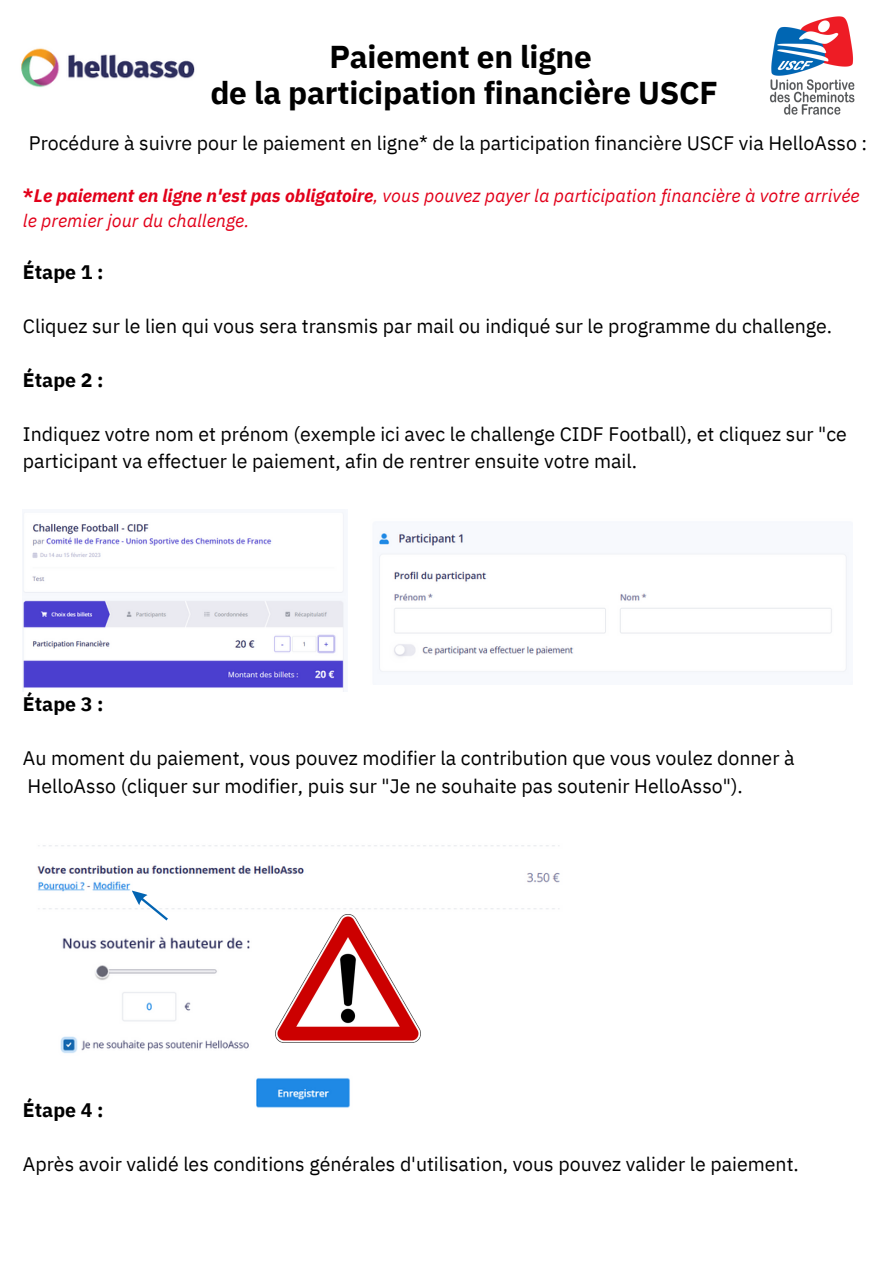
<style>
.page{position:relative;width:894px;height:1264px;background:#fff}
.page>*{position:absolute;margin:0;border:0;box-sizing:border-box;transform-origin:0 0}
.t1{font:700 31.5px/36px "IBM Plex Sans";letter-spacing:-.005em;color:#000;text-align:center}
.t2{font:19.5px/27px "IBM Plex Sans";color:#000}
.t3{font:700 19.5px "IBM Plex Sans";color:#000}
.t4{font:italic 18px/24.8px "IBM Plex Sans";color:#e2001a}
.s1{font-weight:700;font-style:normal}
.s2{font-weight:700}
</style>
<div class="page">
<img style="left:21px;top:48px;width:174px;height:39px">
<img style="left:379px;top:531px;width:468px;height:141px">
<img style="left:23px;top:512px;width:321px;height:179px">
<img style="left:60px;top:936px;width:294px;height:172px">
<img style="left:37px;top:845px;width:523px;height:64px">
<svg style="left:127px;top:885px;width:45px;height:36px"></svg>
<img style="left:275px;top:914px;width:145px;height:128px">
<img style="left:769px;top:16px;width:86px;height:99px">
<h1 class="t1" style="left:210px;top:38px;width:509px">Paiement en ligne<br>de la participation financière USCF</h1>
<p class="t2" style="left:29px;top:130px;width:839px">Procédure à suivre pour le paiement en ligne* de la participation financière USCF via HelloAsso :</p>
<p class="t4" style="left:23px;top:183px;width:838px"><span class="s1">*</span><span class="s2">Le paiement en ligne n'est pas obligatoire</span>, vous pouvez payer la participation financière à votre arrivée le premier jour du challenge.</p>
<p class="t3" style="left:23px;top:259px;width:82px">Étape 1 :</p>
<p class="t2" style="left:23px;top:312px;width:810px">Cliquez sur le lien qui vous sera transmis par mail ou indiqué sur le programme du challenge.</p>
<p class="t3" style="left:23px;top:367px;width:82px">Étape 2 :</p>
<p class="t2" style="left:23px;top:420px;width:825px">Indiquez votre nom et prénom (exemple ici avec le challenge CIDF Football), et cliquez sur "ce participant va effectuer le paiement, afin de rentrer ensuite votre mail.</p>
<p class="t3" style="left:23px;top:691px;width:82px">Étape 3 :</p>
<p class="t2" style="left:23px;top:744px;width:772px">Au moment du paiement, vous pouvez modifier la contribution que vous voulez donner à<br>HelloAsso (cliquer sur modifier, puis sur "Je ne souhaite pas soutenir HelloAsso").</p>
<p class="t3" style="left:23px;top:1096px;width:82px">Étape 4 :</p>
<p class="t2" style="left:23px;top:1150px;width:777px">Après avoir validé les conditions générales d'utilisation, vous pouvez valider le paiement.</p>
</div>
